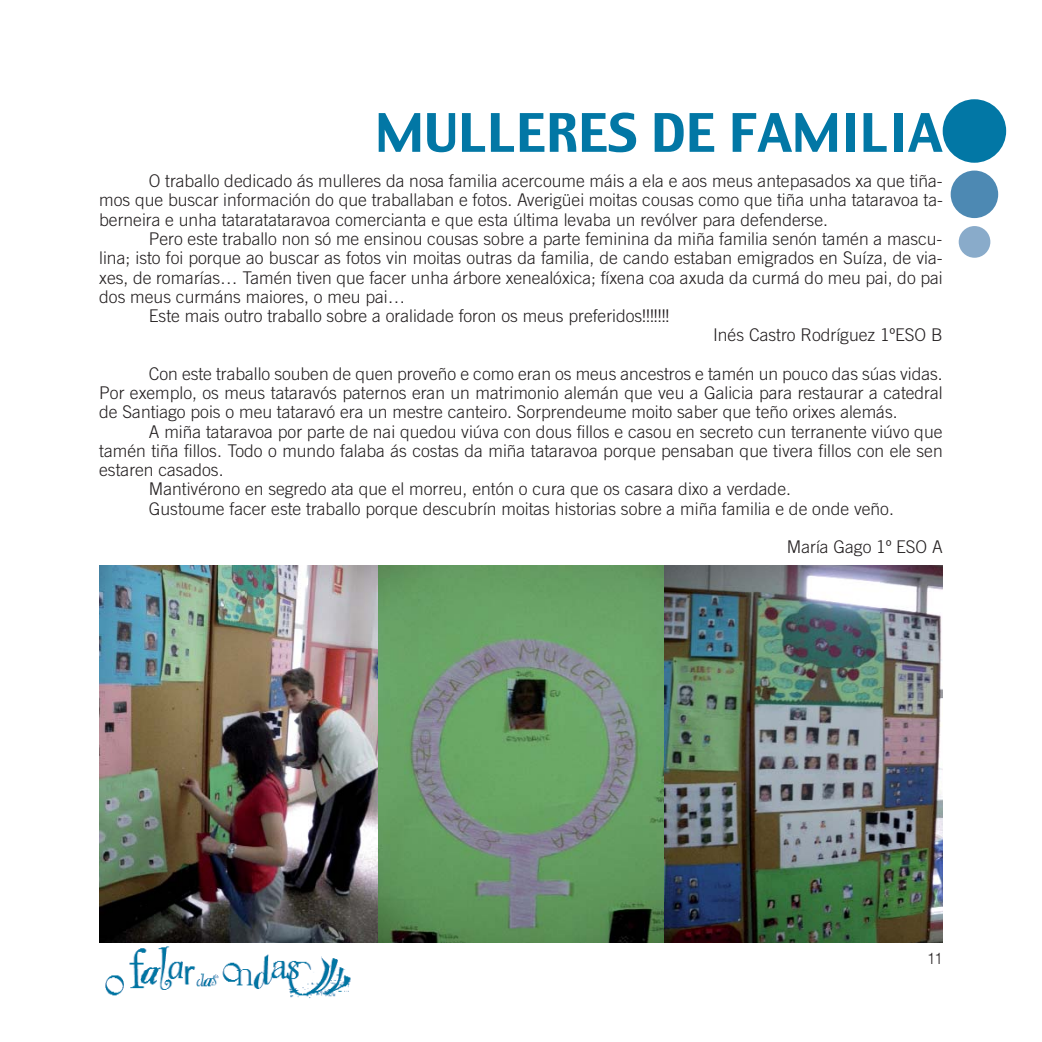
<style>
.page{position:relative;width:1042px;height:1042px;background:#fff}
.page>*{position:absolute;margin:0;border:0;box-sizing:border-box;transform-origin:0 0}
.t1{font:52.5px "Charcoal";color:#0277a5}
.t2{font:300 17.5px/19.2px "Trade Gothic";color:#231f20;text-align:justify}
.t3{font:300 condensed 15.75px "Helvetica Neue";color:#231f20}
</style>
<div class="page">
<img style="left:377px;top:566px;width:288px;height:377px">
<img style="left:105px;top:946px;width:246px;height:52px">
<div style="left:942px;top:99px;width:64px;height:64px;background:#0277a5;border-radius:50%"></div>
<div style="left:950px;top:171px;width:48px;height:47px;background:#4d89b3;border-radius:50%"></div>
<div style="left:958px;top:226px;width:32px;height:32px;background:#89abca;border-radius:50%"></div>
<img style="left:99px;top:566px;width:278px;height:377px">
<img style="left:665px;top:566px;width:278px;height:377px">
<h1 class="t1" style="left:375px;top:113px;width:569px">MULLERES DE FAMILIA</h1>
<p class="t2" style="left:99px;top:173px;width:845px;text-indent:50px">O traballo dedicado ás mulleres da nosa familia acercoume máis a ela e aos meus antepasados xa que tiña&shy;mos que buscar información do que traballaban e fotos. Averigüei moitas cousas como que tiña unha tataravoa ta&shy;berneira e unha tataratataravoa comercianta e que esta última levaba un revólver para defenderse.</p>
<p class="t2" style="left:149px;top:231px;width:795px">Pero este traballo non só me ensinou cousas sobre a parte feminina da miña familia senón tamén a mascu-</p>
<p class="t2" style="left:99px;top:250px;width:845px">lina; isto foi porque ao buscar as fotos vin moitas outras da familia, de cando estaban emigrados en Suíza, de via-</p>
<p class="t2" style="left:99px;top:269px;width:845px">xes, de romarías… Tamén tiven que facer unha árbore xenealóxica; fíxena coa axuda da curmá do meu pai, do pai</p>
<p class="t2" style="left:99px;top:288px;width:307px">dos meus curmáns maiores, o meu pai…</p>
<p class="t2" style="left:149px;top:308px;width:522px">Este mais outro traballo sobre a oralidade foron os meus preferidos!!!!!!!</p>
<p class="t2" style="left:713px;top:327px;width:231px">Inés Castro Rodríguez 1ºESO B</p>
<p class="t2" style="left:99px;top:365px;width:845px;text-indent:50px">Con este traballo souben de quen proveño e como eran os meus ancestros e tamén un pouco das súas vidas.<br>Por exemplo, os meus tataravós paternos eran un matrimonio alemán que veu a Galicia para restaurar a catedral de Santiago pois o meu tataravó era un mestre canteiro. Sorprendeume moito saber que teño orixes alemás.</p>
<p class="t2" style="left:149px;top:423px;width:795px">A miña tataravoa por parte de nai quedou viúva con dous fillos e casou en secreto cun terranente viúvo que</p>
<p class="t2" style="left:99px;top:442px;width:845px">tamén tiña fillos. Todo o mundo falaba ás costas da miña tataravoa porque pensaban que tivera fillos con ele sen</p>
<p class="t2" style="left:99px;top:462px;width:126px">estaren casados.</p>
<p class="t2" style="left:149px;top:481px;width:643px">Mantivérono en segredo ata que el morreu, entón o cura que os casara dixo a verdade.</p>
<p class="t2" style="left:149px;top:500px;width:746px">Gustoume facer este traballo porque descubrín moitas historias sobre a miña familia e de onde veño.</p>
<p class="t2" style="left:787px;top:539px;width:157px">María Gago 1º ESO A</p>
<p class="t3" style="left:927px;top:952px;width:17px">11</p>
</div>
